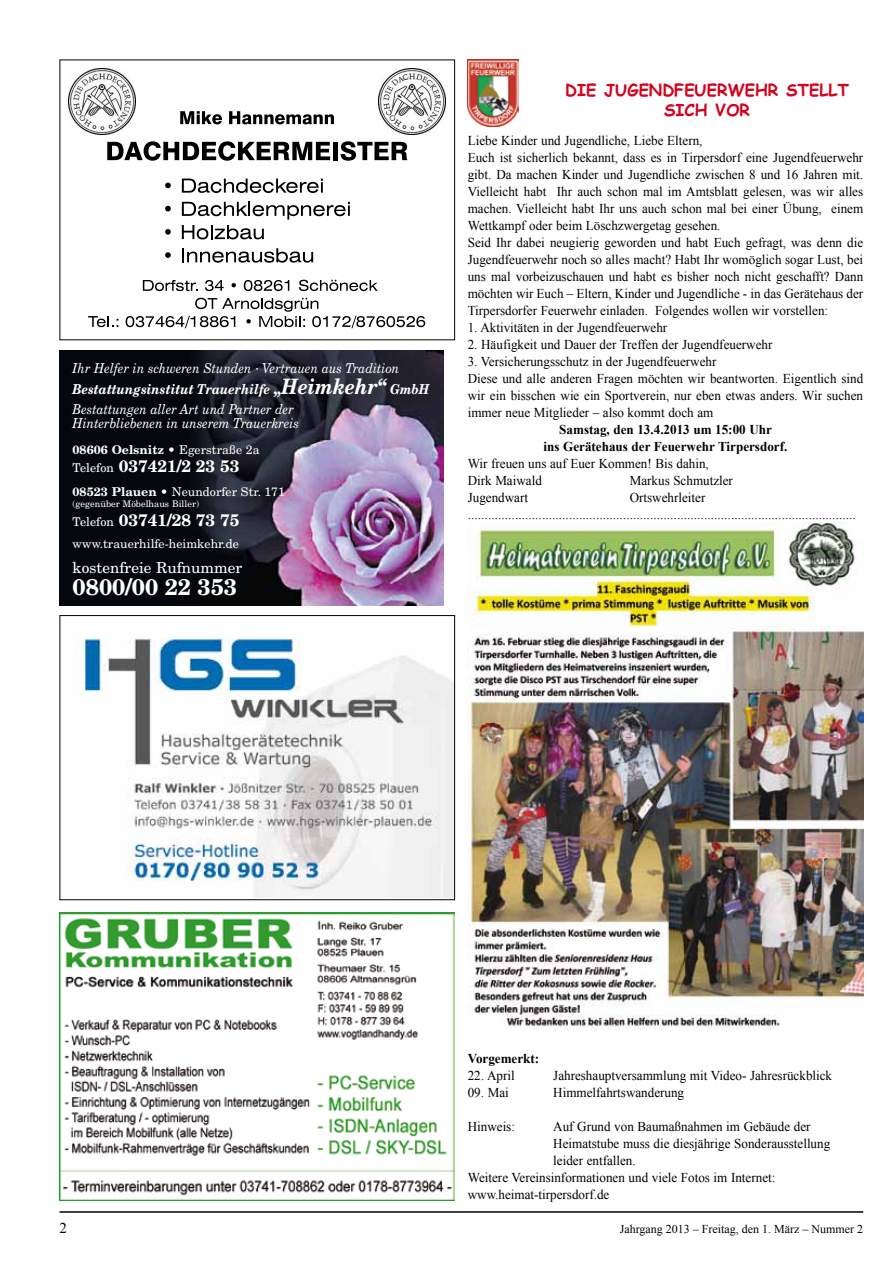
<style>
.page{position:relative;width:893px;height:1263px;background:#fff}
.page>*{position:absolute;margin:0;border:0;box-sizing:border-box;transform-origin:0 0}
.t1{font:22.8px "New Century Schlbk LT Bold+FEJDZK";color:#fff}
.t2{font:16.65px "New Century Schlbk LT Bold+FEJDZK";color:#fff}
.t3{font:700 16.5px/19.8px "Comic Sans MS";color:#d4021d;text-align:center}
.t4{font:15.15px "New Century Schlbk LT Roman+SCCFYK";color:#fff}
.t5{font:15px "Times New Roman";color:#000}
.t6{font:13.65px/13.6px "New Century Schlbk LT Italic+FOZEPD";color:#fff;scale:.9 1}
.t7{font:13.65px "New Century Schlbk LT Bold Italic+KDNQLH";color:#fff;scale:.89 1}
.t8{font:13.5px/17px "Times New Roman";color:#000}
.t9{font:700 13.5px/17px "Times New Roman";color:#000;text-align:center}
.t10{font:12.15px "New Century Schlbk LT Roman+SCCFYK";color:#fff}
.t11{font:12.15px "New Century Schlbk LT Bold+FEJDZK";color:#fff}
.t12{font:12px "Times New Roman";color:#000}
.t13{font:9.15px "New Century Schlbk LT Roman+SCCFYK";color:#fff}
.s1{font-size:16.65px}
.s2{font-size:21.3px}
.s3{font-family:"New Century Schlbk LT Roman+SCCFYK"}
.s4{font-family:"New Century Schlbk LT Roman+SCCFYK";font-size:12.15px}
.s5{font-family:"New Century Schlbk LT Bold+FEJDZK"}
</style>
<div class="page">
<hr style="left:60px;top:1211px;width:803px;height:2px;background:#000">
<img style="left:468px;top:522px;width:395px;height:508px">
<img style="left:69px;top:68px;width:66px;height:66px">
<img style="left:379px;top:68px;width:66px;height:66px">
<svg style="left:180px;top:111px;width:42px;height:13px"></svg>
<svg style="left:229px;top:111px;width:105px;height:13px"></svg>
<svg style="left:107px;top:141px;width:223px;height:20px"></svg>
<div style="left:333px;top:142px;width:5px;height:18px;background:#000"></div>
<svg style="left:341px;top:141px;width:66px;height:20px"></svg>
<svg style="left:165px;top:183px;width:6px;height:5px"></svg>
<svg style="left:182px;top:179px;width:141px;height:14px"></svg>
<svg style="left:165px;top:206px;width:6px;height:5px"></svg>
<svg style="left:165px;top:229px;width:6px;height:6px"></svg>
<svg style="left:182px;top:202px;width:168px;height:37px"></svg>
<svg style="left:165px;top:252px;width:6px;height:6px"></svg>
<svg style="left:182px;top:248px;width:131px;height:15px"></svg>
<svg style="left:143px;top:280px;width:55px;height:11px"></svg>
<svg style="left:205px;top:280px;width:19px;height:11px"></svg>
<svg style="left:232px;top:283px;width:4px;height:4px"></svg>
<svg style="left:244px;top:280px;width:45px;height:11px"></svg>
<svg style="left:299px;top:280px;width:79px;height:11px"></svg>
<svg style="left:88px;top:316px;width:30px;height:11px"></svg>
<svg style="left:126px;top:298px;width:299px;height:30px"></svg>
<img style="left:81px;top:638px;width:372px;height:260px">
<div style="left:60px;top:615px;width:395px;height:285px;border:1px solid #000"></div>
<img style="left:60px;top:913px;width:395px;height:287px">
<img style="left:60px;top:350px;width:384px;height:255px">
<img style="left:468px;top:60px;width:50px;height:67px">
<p class="t6" style="left:73px;top:361px;width:365px">Ihr Helfer in schweren Stunden · Vertrauen aus Tradition</p>
<p class="t7" style="left:73px;top:381px;width:402px">Bestattungsinstitut Trauerhilfe <span class="s1">„</span><span class="s2">Heimkehr“</span> GmbH</p>
<p class="t6" style="left:73px;top:402px;width:253px">Bestattungen aller Art und Partner der<br>Hinterbliebenen in unserem Trauerkreis</p>
<p class="t11" style="left:73px;top:442px;width:188px">08606 Oelsnitz <span class="s3">• Egerstraße 2a</span></p>
<p class="t2" style="left:73px;top:455px;width:168px"><span class="s4">Telefon</span> 037421/2 23 53</p>
<p class="t10" style="left:73px;top:484px;width:214px"><span class="s5">08523 Plauen</span> • Neundorfer Str. 171</p>
<p class="t13" style="left:73px;top:499px;width:128px">(gegenüber Möbelhaus Biller)</p>
<p class="t2" style="left:73px;top:510px;width:168px"><span class="s4">Telefon</span> 03741/28 73 75</p>
<p class="t10" style="left:73px;top:536px;width:168px">www.trauerhilfe-heimkehr.de</p>
<p class="t4" style="left:73px;top:559px;width:171px">kostenfreie Rufnummer</p>
<h1 class="t1" style="left:73px;top:572px;width:166px">0800/00 22 353</h1>
<p class="t3" style="left:565px;top:80px;width:285px">DIE JUGENDFEUERWEHR STELLT<br>SICH VOR</p>
<p class="t8" style="left:468px;top:131px;width:397px">Liebe Kinder und Jugendliche, Liebe Eltern,<br>Euch ist sicherlich bekannt, dass es in Tirpersdorf eine Jugendfeuerwehr gibt. Da machen Kinder und Jugendliche zwischen 8 und 16 Jahren mit.<br>Vielleicht habt Ihr auch schon mal im Amtsblatt gelesen, was wir alles machen. Vielleicht habt Ihr uns auch schon mal bei einer Übung, einem Wettkampf oder beim Löschzwergetag gesehen.<br>Seid Ihr dabei neugierig geworden und habt Euch gefragt, was denn die Jugendfeuerwehr noch so alles macht? Habt Ihr womöglich sogar Lust, bei uns mal vorbeizuschauen und habt es bisher noch nicht geschafft? Dann möchten wir Euch – Eltern, Kinder und Jugendliche - in das Gerätehaus der Tirpersdorfer Feuerwehr einladen. Folgendes wollen wir vorstellen:</p>
<p class="t8" style="left:468px;top:318px;width:201px">1. Aktivitäten in der Jugendfeuerwehr</p>
<p class="t8" style="left:468px;top:335px;width:306px">2. Häufigkeit und Dauer der Treffen der Jugendfeuerwehr</p>
<p class="t8" style="left:468px;top:352px;width:397px">3. Versicherungsschutz in der Jugendfeuerwehr<br>Diese und alle anderen Fragen möchten wir beantworten. Eigentlich sind wir ein bisschen wie ein Sportverein, nur eben etwas anders. Wir suchen immer neue Mitglieder – also kommt doch am</p>
<p class="t9" style="left:544px;top:420px;width:245px">Samstag, den 13.4.2013 um 15:00 Uhr<br>ins Gerätehaus der Feuerwehr Tirpersdorf.</p>
<p class="t8" style="left:468px;top:455px;width:243px">Wir freuen uns auf Euer Kommen! Bis dahin,<br>Dirk Maiwald</p>
<p class="t8" style="left:630px;top:472px;width:105px">Markus Schmutzler</p>
<p class="t8" style="left:468px;top:489px;width:62px">Jugendwart</p>
<p class="t8" style="left:468px;top:489px;width:390px;text-indent:162px">Ortswehrleiter ...................................................................................................................</p>
<p class="t9" style="left:468px;top:1050px;width:73px">Vorgemerkt:</p>
<p class="t8" style="left:468px;top:1067px;width:48px">22. April</p>
<p class="t8" style="left:553px;top:1067px;width:280px">Jahreshauptversammlung mit Video- Jahresrückblick</p>
<p class="t8" style="left:468px;top:1084px;width:43px">09. Mai</p>
<p class="t8" style="left:553px;top:1084px;width:132px">Himmelfahrtswanderung</p>
<p class="t8" style="left:468px;top:1118px;width:49px">Hinweis:</p>
<p class="t8" style="left:553px;top:1118px;width:259px">Auf Grund von Baumaßnahmen im Gebäude der</p>
<p class="t8" style="left:553px;top:1135px;width:279px">Heimatstube muss die diesjährige Sonderausstellung</p>
<p class="t8" style="left:553px;top:1152px;width:84px">leider entfallen.</p>
<p class="t8" style="left:468px;top:1169px;width:309px">Weitere Vereinsinformationen und viele Fotos im Internet:</p>
<p class="t8" style="left:468px;top:1186px;width:143px">www.heimat-tirpersdorf.de</p>
<p class="t5" style="left:60px;top:1218px;width:9px">2</p>
<p class="t12" style="left:620px;top:1221px;width:245px">Jahrgang 2013 – Freitag, den 1. März – Nummer 2</p>
</div>
